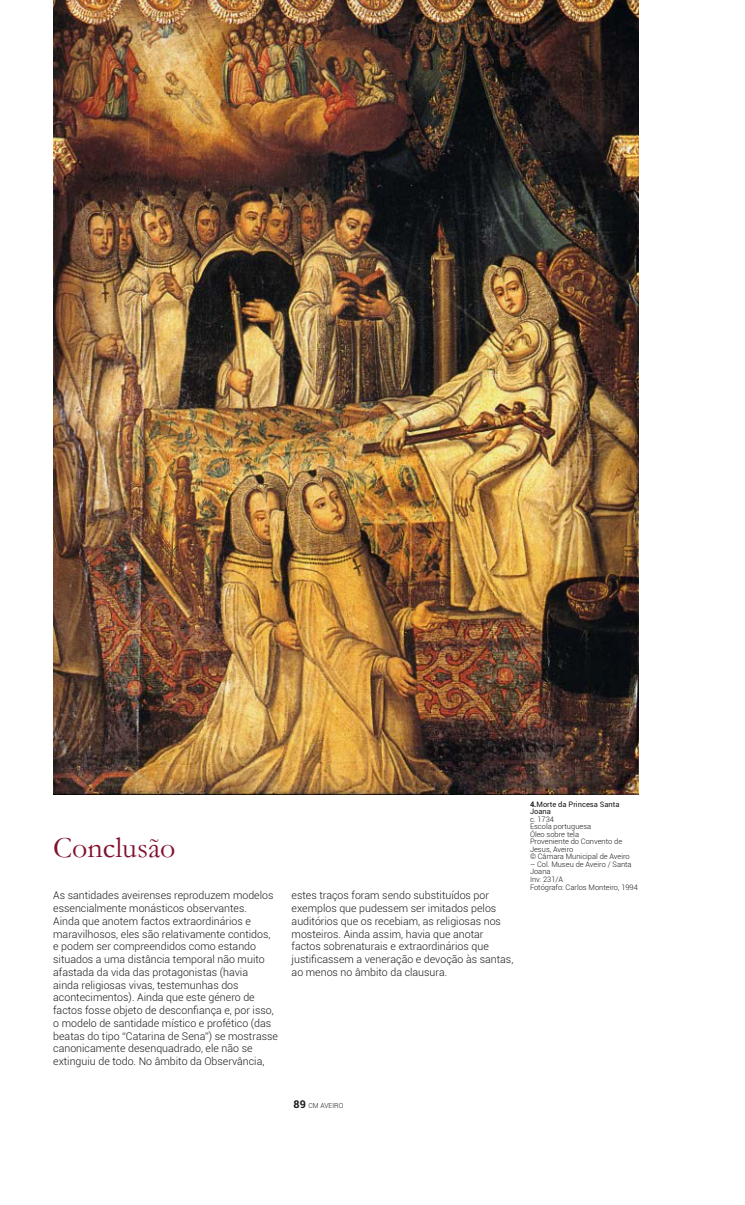
<style>
.page{position:relative;width:745px;height:1205px;background:#fff}
.page>*{position:absolute;margin:0;border:0;box-sizing:border-box;transform-origin:0 0}
.t1{font:30px "Garamond";color:#7f112e}
.t2{font:300 10.62px/12.8px "Roboto";color:#1a171c}
.t3{font:300 7.5px/7.5px "Roboto";color:#1a171c}
.t4{font:7.5px/7.5px "Roboto";color:#1a171c}
.t5{font:300 6.88px "Roboto";color:#1a171c}
.s1{font-weight:700;font-size:10.62px}
.s2{font-weight:700}
</style>
<div class="page">
<img style="left:53px;top:0;width:585px;height:794px">
<h1 class="t1" style="left:53px;top:827px;width:124px">Conclusão</h1>
<p class="t2" style="left:53px;top:889px;width:226px">As santidades aveirenses reproduzem modelos essencialmente monásticos observantes.<br>Ainda que anotem factos extraordinários e maravilhosos, eles são relativamente contidos, e podem ser compreendidos como estando situados a uma distância temporal não muito afastada da vida das protagonistas (havia<br>ainda religiosas vivas, testemunhas dos acontecimentos). Ainda que este género de factos fosse objeto de desconfiança e, por isso, o modelo de santidade místico e profético (das beatas do tipo “Catarina de Sena”) se mostrasse canonicamente desenquadrado, ele não se extinguiu de todo. No âmbito da Observância,</p>
<p class="t2" style="left:291px;top:889px;width:223px">estes traços foram sendo substituídos por exemplos que pudessem ser imitados pelos auditórios que os recebiam, as religiosas nos mosteiros. Ainda assim, havia que anotar factos sobrenaturais e extraordinários que justificassem a veneração e devoção às santas, ao menos no âmbito da clausura.</p>
<p class="t5" style="left:293px;top:1100px;width:51px"><span class="s1">89</span> CM AVEIRO</p>
<p class="t4" style="left:529px;top:800px;width:91px"><span class="s2">4.</span>Morte da Princesa Santa<br>Joana</p>
<p class="t3" style="left:529px;top:815px;width:101px">c. 1734<br>Escola portuguesa<br>Óleo sobre tela<br>Proveniente do Convento de<br>Jesus, Aveiro<br>© Câmara Municipal de Aveiro</p>
<p class="t3" style="left:529px;top:860px;width:103px">– Col. Museu de Aveiro / Santa<br>Joana<br>Inv. 231/A</p>
<p class="t3" style="left:529px;top:884px;width:109px">Fotógrafo: Carlos Monteiro, 1994</p>
</div>
